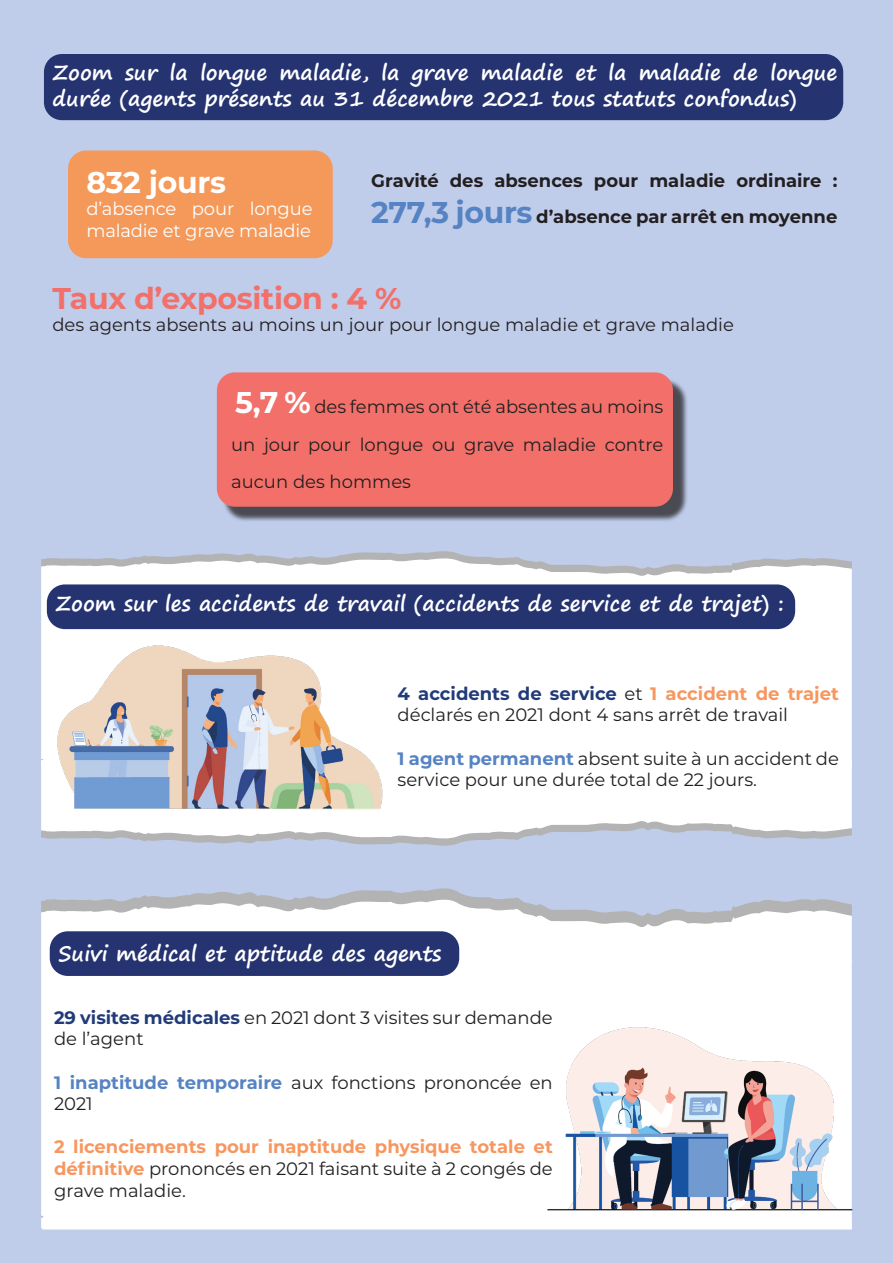
<style>
.page{position:relative;width:893px;height:1263px;background:#bfccea}
.page>*{position:absolute;margin:0;border:0;box-sizing:border-box;transform-origin:0 0}
.t1{font:700 30px "Montserrat";letter-spacing:-.01em;color:#f27069}
.t2{font:700 30px "Montserrat";letter-spacing:-.01em;color:#fff}
.t3{font:700 21px/25.2px "Segoe Print";color:#fff}
.t4{font:18px/21.6px "Montserrat";color:#231f20}
.t5{font:700 18px/21.6px "Montserrat";color:#f7975f;text-align:justify}
.t6{font:700 18px/36px "Montserrat";color:#231f20}
.t7{font:18px/21.6px "Montserrat";letter-spacing:-.01em;color:#fff}
.s1{font-size:30px;color:#5683c3}
.s2{font-weight:700;font-size:30px;color:#fff}
.s3{font-weight:700;color:#213b79}
.s4{font-weight:700;color:#f7975f}
.s5{font-weight:700;color:#5683c3}
.s6{font-weight:400;color:#231f20}
</style>
<div class="page">
<svg style="left:141px;top:888px;width:332px;height:9px"></svg>
<svg style="left:41px;top:897px;width:811px;height:332px;background:#f9fafa"></svg>
<div style="left:223px;top:378px;width:465px;height:144px;background:#231f20;opacity:.75"></div>
<div style="left:217px;top:372px;width:456px;height:135px;background:#f27069;border-radius:18px"></div>
<svg style="left:141px;top:840px;width:334px;height:6px"></svg>
<svg style="left:41px;top:768px;width:811px;height:72px;background:#f1f1f3"></svg>
<svg style="left:141px;top:551px;width:335px;height:6px"></svg>
<svg style="left:41px;top:557px;width:811px;height:211px;background:#f8f9fa"></svg>
<div style="left:44px;top:54px;width:799px;height:66px;background:#253371;border-radius:18px"></div>
<div style="left:68px;top:150px;width:265px;height:108px;background:#f4995a;border-radius:18px"></div>
<div style="left:47px;top:584px;width:748px;height:45px;background:#253371;border-radius:18px"></div>
<div style="left:50px;top:931px;width:409px;height:45px;background:#253371;border-radius:18px"></div>
<img style="left:41px;top:593px;width:351px;height:232px">
<img style="left:546px;top:967px;width:307px;height:263px">
<p class="t3" style="left:52px;top:60px;width:786px">Zoom sur la longue maladie, la grave maladie et la maladie de longue durée (agents présents au 31 décembre 2021 tous statuts confondus)</p>
<p class="t2" style="left:86px;top:161px;width:141px">832 jours</p>
<p class="t7" style="left:86px;top:197px;width:228px">d’absence pour longue maladie et grave maladie</p>
<p class="t6" style="left:371px;top:162px;width:468px">Gravité des absences pour maladie ordinaire :<br><span class="s1">277,3 jours</span> d’absence par arrêt en moyenne</p>
<p class="t1" style="left:52px;top:277px;width:350px">Taux d’exposition : 4 %</p>
<p class="t4" style="left:52px;top:313px;width:683px">des agents absents au moins un jour pour longue maladie et grave maladie</p>
<p class="t4" style="left:231px;top:387px;width:434px;line-height:37.5px;text-align:justify"><span class="s2">5,7 %</span> des femmes ont été absentes au moins un jour pour longue ou grave maladie contre aucun des hommes</p>
<p class="t3" style="left:55px;top:590px;width:730px">Zoom sur les accidents de travail (accidents de service et de trajet) :</p>
<p class="t4" style="left:398px;top:682px;width:443px"><span class="s3">4 accidents de service</span> et <span class="s4">1 accident de trajet </span>déclarés en 2021 dont 4 sans arrêt de travail</p>
<p class="t4" style="left:398px;top:747px;width:443px"><span class="s5">1 agent permanent</span> absent suite à un accident de service pour une durée total de 22 jours.</p>
<p class="t3" style="left:58px;top:940px;width:385px">Suivi médical et aptitude des agents</p>
<p class="t4" style="left:54px;top:1006px;width:500px"><span class="s3">29 visites médicales</span> en 2021 dont 3 visites sur demande de l’agent</p>
<p class="t4" style="left:54px;top:1071px;width:500px"><span class="s5">1 inaptitude temporaire</span> aux fonctions prononcée en<br>2021</p>
<p class="t5" style="left:54px;top:1135px;width:500px">2 licenciements pour inaptitude physique totale et définitive <span class="s6">prononcés en 2021 faisant suite à 2 congés de grave maladie.</span></p>
</div>
